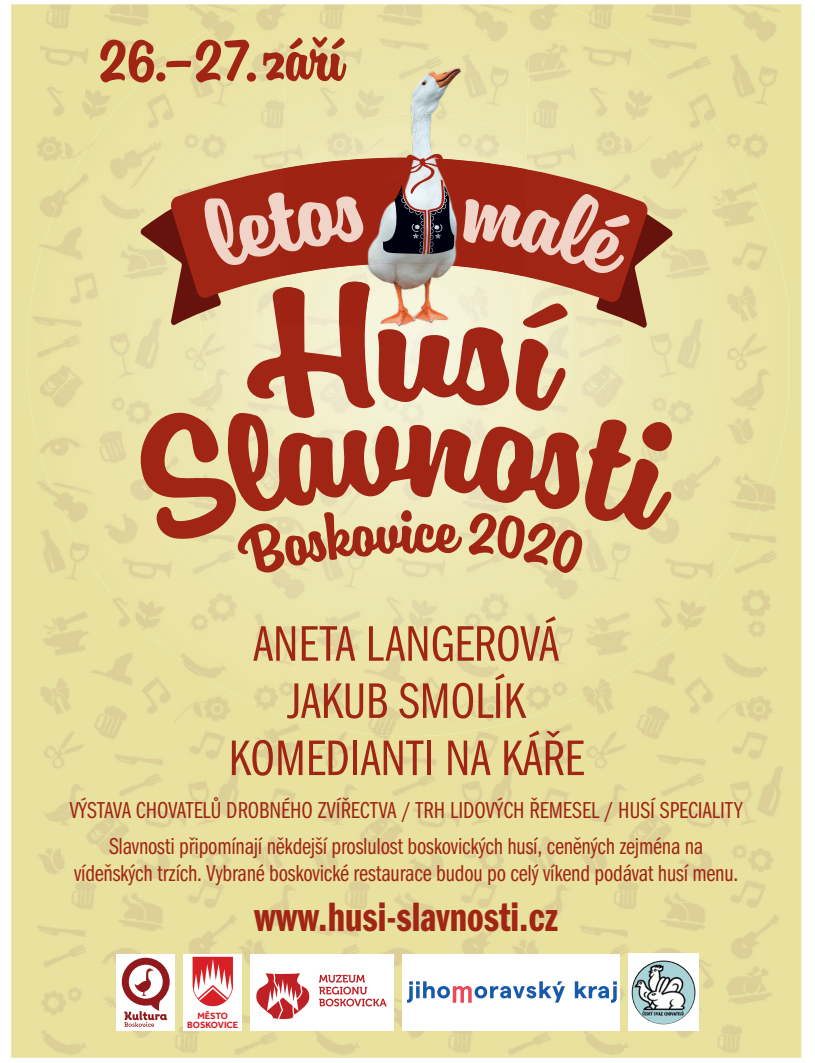
<style>
.page{position:relative;width:815px;height:1063px;background:#fff}
.page>*{position:absolute;margin:0;border:0;box-sizing:border-box;transform-origin:0 0}
.t1{font:51.75px/57.1px "Franklin Gothic URW Com Boo";color:#a12514;text-align:center}
.t2{font:42.5px "Franklin Gothic URW Com Dem";color:#a12514}
.t3{font:23.88px/26.5px "Franklin Gothic URW Com Boo";letter-spacing:-.01em;color:#a12514;text-align:center}
.t4{font:700 9.38px/9.4px "Effra";color:#d71f26;text-align:center}
</style>
<div class="page">
<img style="left:11px;top:4px;width:790px;height:1054px">
<div style="left:117px;top:954px;width:58px;height:77px;background:#fff"></div>
<svg style="left:122px;top:958px;width:48px;height:69px"></svg>
<div style="left:183px;top:954px;width:59px;height:77px;background:#fff"></div>
<svg style="left:193px;top:957px;width:40px;height:49px"></svg>
<div style="left:250px;top:954px;width:144px;height:77px;background:#fff"></div>
<svg style="left:256px;top:973px;width:54px;height:46px"></svg>
<svg style="left:319px;top:975px;width:68px;height:31px"></svg>
<div style="left:402px;top:954px;width:218px;height:77px;background:#fff"></div>
<svg style="left:407px;top:981px;width:158px;height:22px"></svg>
<svg style="left:575px;top:981px;width:42px;height:22px"></svg>
<svg style="left:629px;top:954px;width:69px;height:77px"></svg>
<img style="left:169px;top:4px;width:143px;height:139px">
<img style="left:312px;top:4px;width:334px;height:91px">
<img style="left:122px;top:56px;width:48px;height:596px">
<img style="left:645px;top:54px;width:49px;height:601px">
<img style="left:74px;top:102px;width:48px;height:505px">
<img style="left:529px;top:95px;width:117px;height:48px">
<img style="left:693px;top:98px;width:48px;height:512px">
<img style="left:27px;top:169px;width:48px;height:370px">
<img style="left:741px;top:164px;width:47px;height:381px">
<img style="left:169px;top:574px;width:48px;height:111px">
<img style="left:599px;top:574px;width:47px;height:112px">
<img style="left:217px;top:574px;width:47px;height:134px">
<img style="left:551px;top:574px;width:48px;height:135px">
<img style="left:264px;top:574px;width:48px;height:150px">
<img style="left:503px;top:574px;width:48px;height:151px">
<img style="left:312px;top:574px;width:191px;height:162px">
<img style="left:283px;top:59px;width:246px;height:90px">
<img style="left:281px;top:113px;width:246px;height:36px">
<svg style="left:140px;top:149px;width:532px;height:425px;background:#ce9d7a"></svg>
<svg style="left:204px;top:192px;width:426px;height:83px;background:#b16a5d"></svg>
<svg style="left:100px;top:39px;width:54px;height:43px;background:#c07952"></svg>
<div style="left:156px;top:72px;width:9px;height:9px;background:#a12514;border-radius:50%"></div>
<div style="left:247px;top:72px;width:9px;height:10px;background:#a12514;border-radius:50%"></div>
<svg style="left:166px;top:39px;width:83px;height:43px;background:#d0a171"></svg>
<svg style="left:263px;top:37px;width:84px;height:45px;background:#c88d64"></svg>
<h1 class="t1" style="left:229px;top:613px;width:357px">ANETA LANGEROVÁ<br>JAKUB SMOLÍK<br>KOMEDIANTI NA KÁŘE</h1>
<p class="t3" style="left:70px;top:796px;width:674px">VÝSTAVA CHOVATELŮ DROBNÉHO ZVÍŘECTVA / TRH LIDOVÝCH ŘEMESEL / HUSÍ SPECIALITY</p>
<p class="t3" style="left:74px;top:832px;width:666px">Slavnosti připomínají někdejší proslulost boskovických husí, ceněných zejména na vídeňských trzích. Vybrané boskovické restaurace budou po celý víkend podávat husí menu.</p>
<h2 class="t2" style="left:254px;top:887px;width:306px">www.husi-slavnosti.cz</h2>
<p class="t4" style="left:187px;top:1011px;width:53px">MĚSTO<br>BOSKOVICE</p>
</div>
